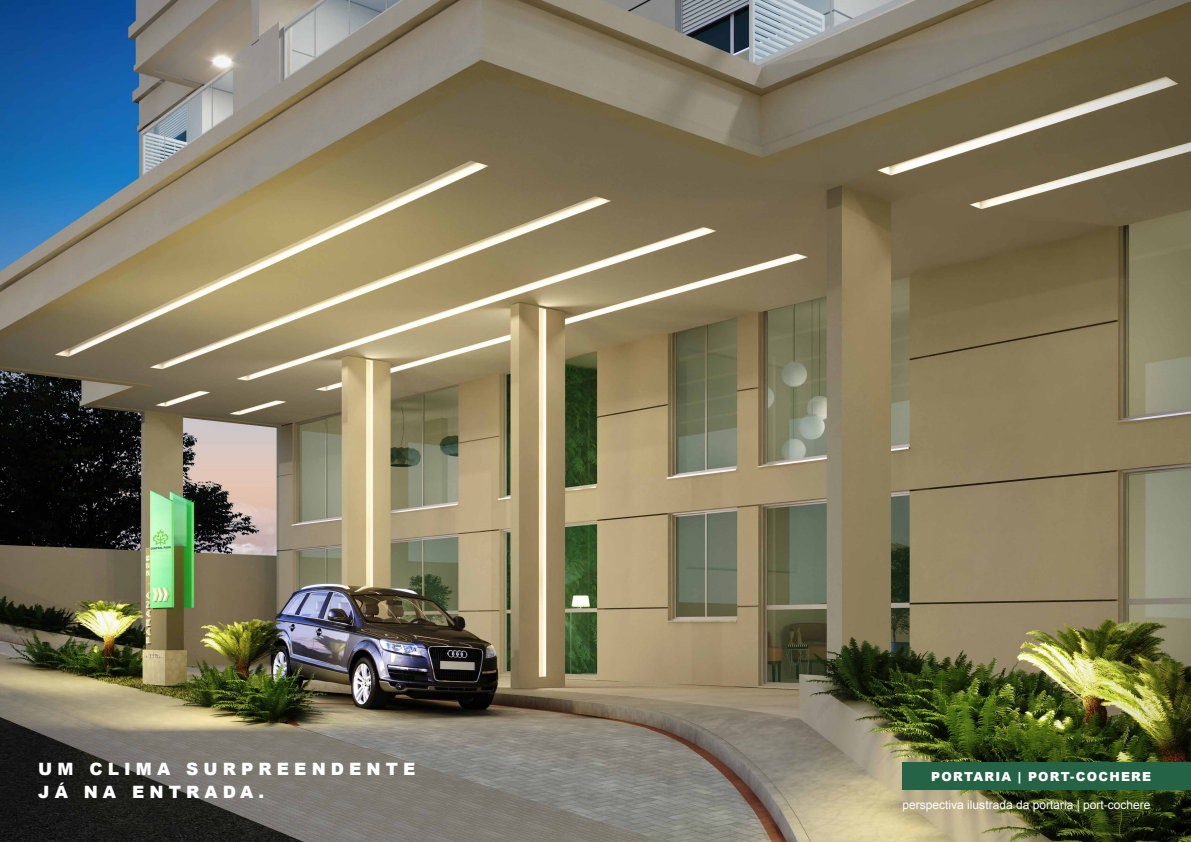
<style>
.page{position:relative;width:1191px;height:842px;background:#fff}
.page>*{position:absolute;margin:0;border:0;box-sizing:border-box;transform-origin:0 0}
.t1{font:900 17px "Arial";letter-spacing:.3em;color:#fff}
.t2{font:900 12.5px "Arial";letter-spacing:.1em;color:#fff}
.t3{font:12px "Arial";color:#fff}
</style>
<div class="page">
<img style="left:0;top:0;width:1191px;height:842px">
<div style="left:902px;top:762px;width:289px;height:28px;background:#256347"></div>
<h1 class="t1" style="left:38px;top:756px;width:379px">UM CLIMA SURPREENDENTE</h1>
<h1 class="t1" style="left:38px;top:779px;width:227px">JÁ NA ENTRADA.</h1>
<p class="t2" style="left:931px;top:767px;width:222px">PORTARIA | PORT-COCHERE</p>
<p class="t3" style="left:902px;top:797px;width:249px">perspectiva ilustrada da portaria | port-cochere</p>
</div>
